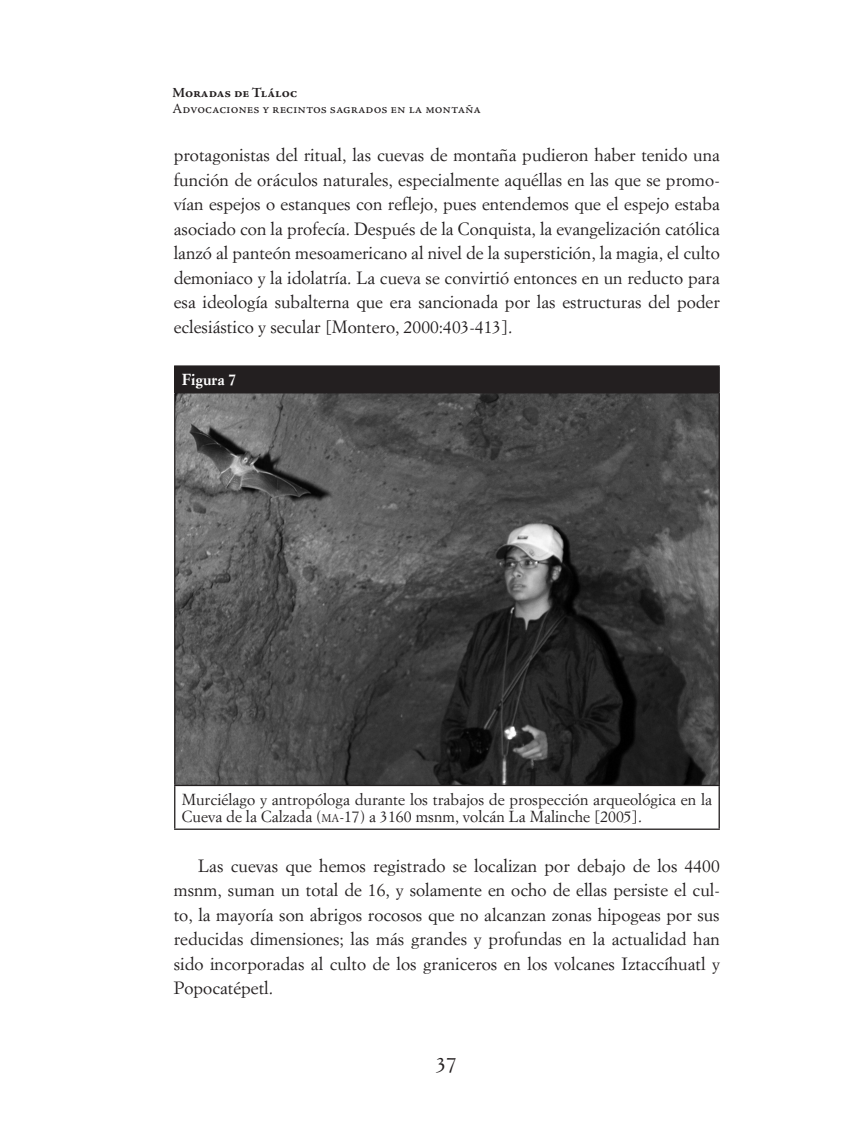
<style>
.page{position:relative;width:844px;height:1141px;background:#fff}
.page>*{position:absolute;margin:0;border:0;box-sizing:border-box;transform-origin:0 0}
.t1{font:21px "Simoncini Garamond";color:#231f20}
._02_Cuerpo_de_texto{font:17.5px/24.5px "Simoncini Garamond";color:#231f20;text-align:justify}
._01_Cuerpo_de_texto{font:15.75px/17.5px "Simoncini Garamond";color:#231f20}
._01_Cuerpo_de_texto-2{font:700 15.75px "Simoncini Garamond";color:#fff}
.t2{font:14px "Adobe Jenson Pro";color:#231f20}
.t3{font:700 14px "Adobe Jenson Pro";letter-spacing:-.005em;color:#231f20}
.s1{font-size:11.03px}
</style>
<div class="page">
<img style="left:175px;top:393px;width:543px;height:392px">
<div style="left:175px;top:366px;width:544px;height:27px;background:#231f20"></div>
<hr style="left:174px;top:365px;width:545px;height:2px;background:#231f20">
<svg style="left:174px;top:367px;width:1px;height:25px"></svg>
<hr style="left:174px;top:392px;width:545px;height:1px;background:#231f20">
<hr style="left:174px;top:393px;width:1px;height:392px;background:#231f20">
<hr style="left:718px;top:393px;width:1px;height:392px;background:#231f20">
<hr style="left:174px;top:785px;width:545px;height:1px;background:#231f20">
<hr style="left:174px;top:786px;width:1px;height:43px;background:#231f20">
<hr style="left:718px;top:786px;width:1px;height:43px;background:#231f20">
<hr style="left:174px;top:829px;width:545px;height:1px;background:#231f20">
<p class="t3" style="left:172px;top:84px;width:126px">Moradas de Tláloc</p>
<p class="t2" style="left:172px;top:101px;width:310px">Advocaciones y recintos sagrados en la montaña</p>
<p class="_02_Cuerpo_de_texto" style="left:174px;top:142px;width:547px">protagonistas del ritual, las cuevas de montaña pudieron haber tenido una función de oráculos naturales, especialmente aquéllas en las que se promo&shy;vían espejos o estanques con reflejo, pues entendemos que el espejo estaba asociado con la profecía. Después de la Conquista, la evangelización católica lanzó al panteón mesoamericano al nivel de la superstición, la magia, el culto demoniaco y la idolatría. La cueva se convirtió entonces en un reducto para esa ideología subalterna que era sancionada por las estructuras del poder eclesiástico y secular [Montero, 2000:403-413].</p>
<p class="_01_Cuerpo_de_texto-2" style="left:182px;top:369px;width:56px">Figura 7</p>
<p class="_01_Cuerpo_de_texto" style="left:182px;top:790px;width:532px">Murciélago y antropóloga durante los trabajos de prospección arqueológica en la<br>Cueva de la Calzada (<span class="s1">ma</span>-17) a 3160 msnm, volcán La Malinche [2005].</p>
<p class="_02_Cuerpo_de_texto" style="left:174px;top:853px;width:547px;text-indent:24px">Las cuevas que hemos registrado se localizan por debajo de los 4400 msnm, suman un total de 16, y solamente en ocho de ellas persiste el cul&shy;to, la mayoría son abrigos rocosos que no alcanzan zonas hipogeas por sus reducidas dimensiones; las más grandes y profundas en la actualidad han sido incorporadas al culto de los graniceros en los volcanes Iztaccíhuatl y Popocatépetl.</p>
<p class="t1" style="left:436px;top:1052px;width:22px">37</p>
</div>
